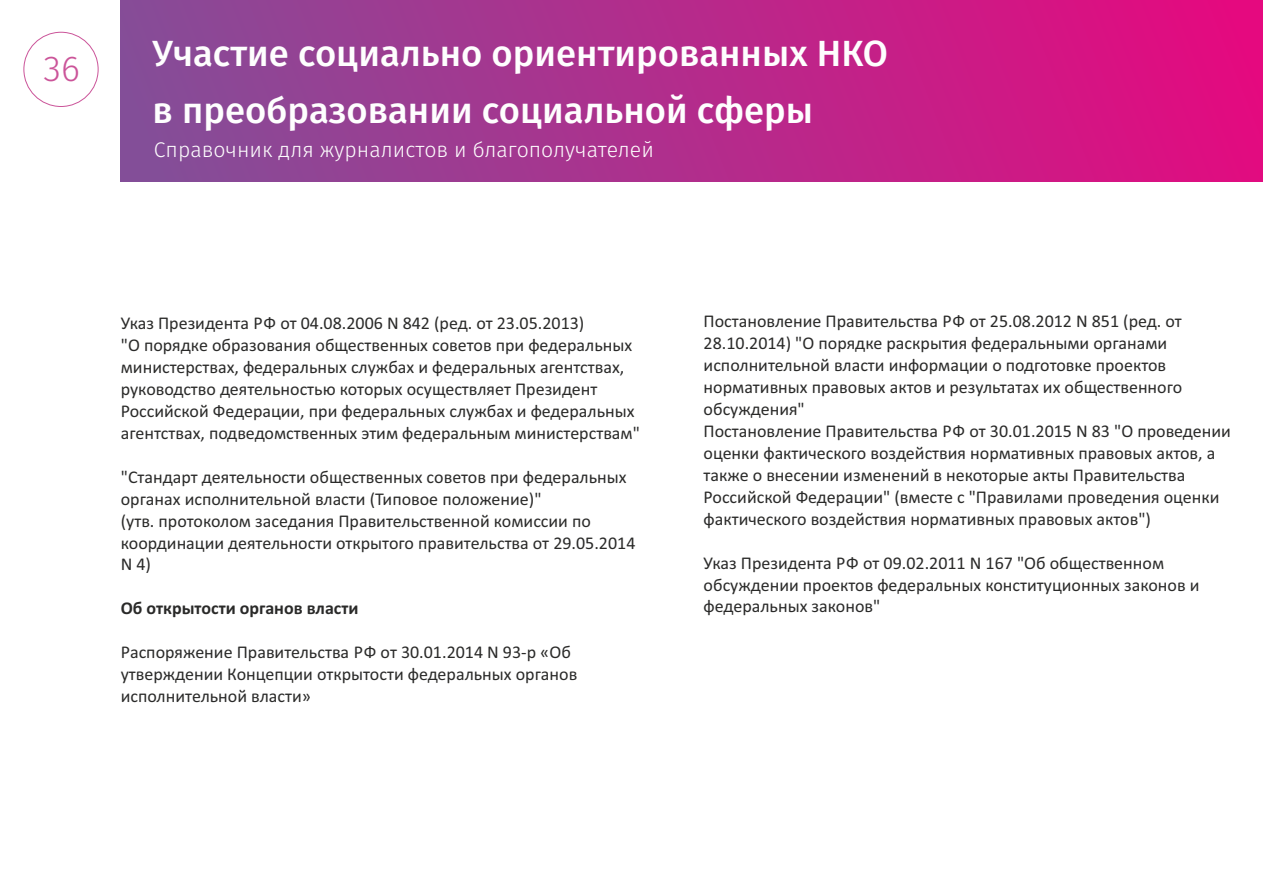
<style>
.page{position:relative;width:1263px;height:893px;background:#fff}
.page>*{position:absolute;margin:0;border:0;box-sizing:border-box;transform-origin:0 0}
.t1{font:500 36.45px/56.4px "Fira Sans";color:#fefefe}
.t2{font:300 36px "Fira Sans";color:#cb5499}
.t3{font:300 21.3px "Fira Sans";color:#fefefe}
.t4{font:18px/21.9px "Calibri";color:#2a2a29}
.t5{font:700 18px "Calibri";color:#2a2a29}
</style>
<div class="page">
<div style="left:23px;top:32px;width:76px;height:75px;border:1px solid #cb5499;border-radius:50%"></div>
<div style="left:121px;top:0;width:1141px;height:182px;background:linear-gradient(to right,#834e98,#e4097f)"></div>
<h2 class="t2" style="left:44px;top:53px;width:38px">36</h2>
<h1 class="t1" style="left:153px;top:28px;width:737px">Участие социально ориентированных НКО в преобразовании социальной сферы</h1>
<p class="t3" style="left:154px;top:140px;width:501px">Справочник для журналистов и благополучателей</p>
<p class="t4" style="left:121px;top:313px;width:521px">Указ Президента РФ от 04.08.2006 N 842 (ред. от 23.05.2013)<br>"О порядке образования общественных советов при федеральных министерствах, федеральных службах и федеральных агентствах, руководство деятельностью которых осуществляет Президент Российской Федерации, при федеральных службах и федеральных агентствах, подведомственных этим федеральным министерствам"</p>
<p class="t4" style="left:121px;top:467px;width:516px">"Стандарт деятельности общественных советов при федеральных органах исполнительной власти (Типовое положение)"<br>(утв. протоколом заседания Правительственной комиссии по координации деятельности открытого правительства от 29.05.2014<br>N 4)</p>
<p class="t5" style="left:121px;top:601px;width:239px">Об открытости органов власти</p>
<p class="t4" style="left:121px;top:643px;width:458px">Распоряжение Правительства РФ от 30.01.2014 N 93-р «Об утверждении Концепции открытости федеральных органов исполнительной власти»</p>
<p class="t4" style="left:704px;top:311px;width:529px">Постановление Правительства РФ от 25.08.2012 N 851 (ред. от 28.10.2014) "О порядке раскрытия федеральными органами исполнительной власти информации о подготовке проектов нормативных правовых актов и результатах их общественного обсуждения"<br>Постановление Правительства РФ от 30.01.2015 N 83 "О проведении оценки фактического воздействия нормативных правовых актов, а также о внесении изменений в некоторые акты Правительства Российской Федерации" (вместе с "Правилами проведения оценки фактического воздействия нормативных правовых актов")</p>
<p class="t4" style="left:704px;top:553px;width:497px">Указ Президента РФ от 09.02.2011 N 167 "Об общественном обсуждении проектов федеральных конституционных законов и федеральных законов"</p>
</div>
